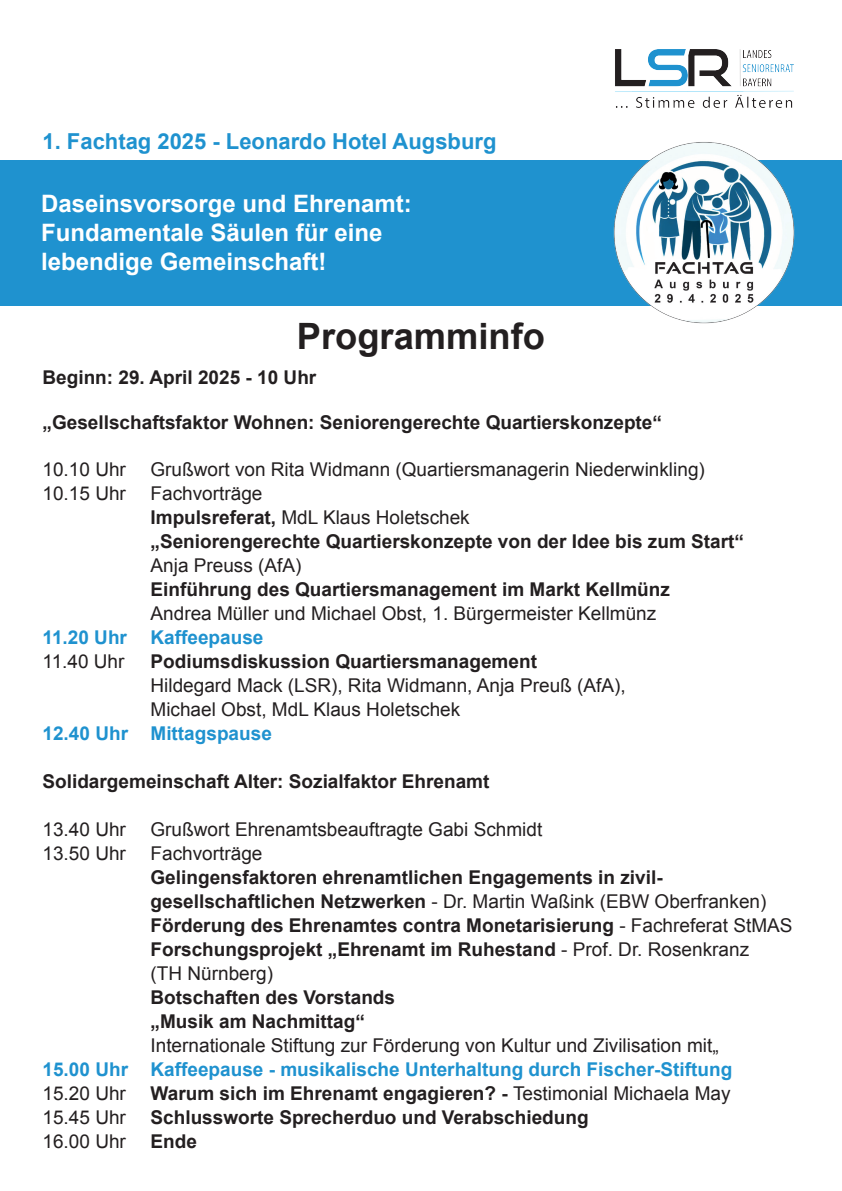
<style>
.page{position:relative;width:842px;height:1191px;background:#fff}
.page>*{position:absolute;margin:0;border:0;box-sizing:border-box;transform-origin:0 0}
.t1{font:700 36.3px "Arial";color:#231f20}
.t2{font:700 24px "Arial";color:#fff}
.t3{font:700 22px "Arial";color:#1f92cf}
.t4{font:700 19px/24px "Arial";color:#231f20}
.t5{font:19px/24px "Arial";color:#231f20}
.t6{font:700 19px "Arial";color:#1f92cf}
.s1{font-weight:700}
.s2{font-weight:400}
</style>
<div class="page">
<img style="left:615px;top:49px;width:179px;height:59px">
<div style="left:0;top:160px;width:842px;height:145px;background:#1f92cf"></div>
<img style="left:608px;top:142px;width:191px;height:182px">
<p class="t3" style="left:43px;top:126px;width:455px">1. Fachtag 2025 - Leonardo Hotel Augsburg</p>
<p class="t2" style="left:41px;top:188px;width:372px">Daseinsvorsorge und Ehrenamt:</p>
<p class="t2" style="left:41px;top:217px;width:343px">Fundamentale Säulen für eine</p>
<p class="t2" style="left:41px;top:246px;width:287px">lebendige Gemeinschaft!</p>
<p class="t1" style="left:297px;top:312px;width:250px">Programminfo</p>
<p class="t4" style="left:43px;top:366px;width:275px">Beginn: 29. April 2025 - 10 Uhr</p>
<p class="t4" style="left:43px;top:411px;width:621px">„Gesellschaftsfaktor Wohnen: Seniorengerechte Quartierskonzepte“</p>
<p class="t5" style="left:43px;top:458px;width:85px">10.10 Uhr</p>
<p class="t5" style="left:151px;top:458px;width:556px">Grußwort von Rita Widmann (Quartiersmanagerin Niederwinkling)</p>
<p class="t5" style="left:43px;top:482px;width:85px">10.15 Uhr</p>
<p class="t5" style="left:151px;top:482px;width:113px">Fachvorträge</p>
<p class="t5" style="left:151px;top:506px;width:321px"><span class="s1">Impulsreferat,</span> MdL Klaus Holetschek</p>
<p class="t4" style="left:151px;top:530px;width:595px">„Seniorengerechte Quartierskonzepte von der Idee bis zum Start“</p>
<p class="t5" style="left:151px;top:554px;width:153px">Anja Preuss (AfA)</p>
<p class="t4" style="left:151px;top:578px;width:521px">Einführung des Quartiersmanagement im Markt Kellmünz</p>
<p class="t5" style="left:151px;top:602px;width:507px">Andrea Müller und Michael Obst, 1. Bürgermeister Kellmünz</p>
<p class="t6" style="left:43px;top:625px;width:222px">11.20 Uhr Kaffeepause</p>
<p class="t5" style="left:43px;top:650px;width:84px">11.40 Uhr</p>
<p class="t4" style="left:151px;top:650px;width:388px">Podiumsdiskussion Quartiersmanagement</p>
<p class="t5" style="left:151px;top:674px;width:477px">Hildegard Mack (LSR), Rita Widmann, Anja Preuß (AfA),<br>Michael Obst, MdL Klaus Holetschek</p>
<p class="t6" style="left:43px;top:721px;width:231px">12.40 Uhr Mittagspause</p>
<p class="t4" style="left:43px;top:770px;width:448px">Solidargemeinschaft Alter: Sozialfaktor Ehrenamt</p>
<p class="t5" style="left:43px;top:818px;width:85px">13.40 Uhr</p>
<p class="t5" style="left:151px;top:818px;width:393px">Grußwort Ehrenamtsbeauftragte Gabi Schmidt</p>
<p class="t5" style="left:43px;top:842px;width:85px">13.50 Uhr</p>
<p class="t5" style="left:151px;top:842px;width:113px">Fachvorträge</p>
<p class="t4" style="left:151px;top:866px;width:617px">Gelingensfaktoren ehrenamtlichen Engagements in zivil&shy;gesellschaftlichen Netzwerken <span class="s2">- Dr. Martin Waßink (EBW Oberfranken)</span></p>
<p class="t4" style="left:151px;top:914px;width:643px">Förderung des Ehrenamtes contra Monetarisierung <span class="s2">- Fachreferat StMAS</span></p>
<p class="t4" style="left:151px;top:938px;width:600px">Forschungsprojekt „Ehrenamt im Ruhestand <span class="s2">- Prof. Dr. Rosenkranz (TH Nürnberg)</span></p>
<p class="t4" style="left:151px;top:986px;width:246px">Botschaften des Vorstands</p>
<p class="t4" style="left:151px;top:1010px;width:216px">„Musik am Nachmittag“</p>
<p class="t5" style="left:151px;top:1034px;width:570px">Internationale Stiftung zur Förderung von Kultur und Zivilisation mit„</p>
<p class="t6" style="left:43px;top:1057px;width:691px">15.00 Uhr Kaffeepause - musikalische Unterhaltung durch Fischer-Stiftung</p>
<p class="t5" style="left:43px;top:1082px;width:85px">15.20 Uhr</p>
<p class="t4" style="left:151px;top:1082px;width:581px">Warum sich im Ehrenamt engagieren? - <span class="s2">Testimonial Michaela May</span></p>
<p class="t5" style="left:43px;top:1106px;width:85px">15.45 Uhr</p>
<p class="t4" style="left:151px;top:1106px;width:440px">Schlussworte Sprecherduo und Verabschiedung</p>
<p class="t5" style="left:43px;top:1130px;width:85px">16.00 Uhr</p>
<p class="t4" style="left:151px;top:1130px;width:48px">Ende</p>
</div>
